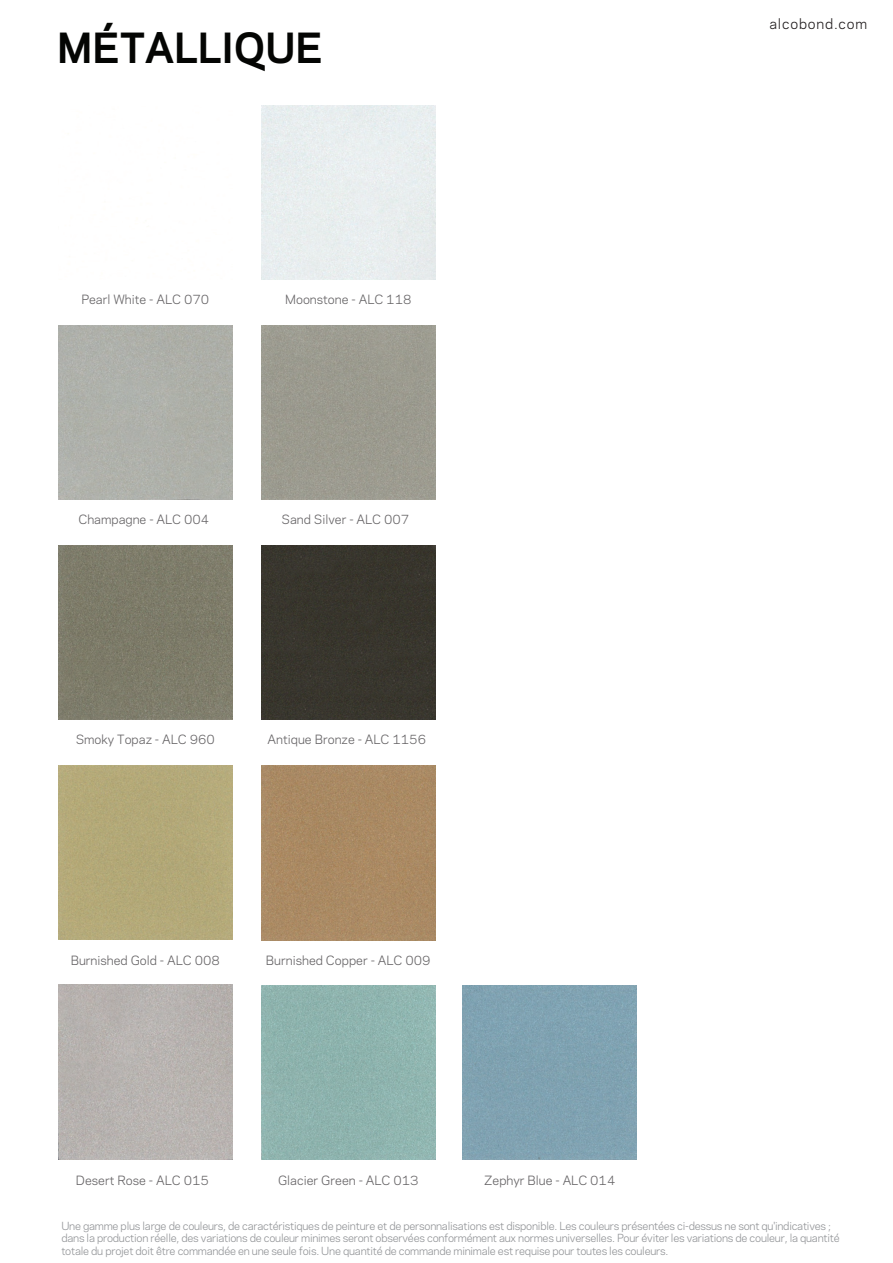
<style>
.page{position:relative;width:893px;height:1263px;background:#fff}
.page>*{position:absolute;margin:0;border:0;box-sizing:border-box;transform-origin:0 0}
.t1{font:700 39px "Galaxie Polaris";color:#040503}
.t2{font:13.5px "Galaxie Polaris";letter-spacing:.06em;color:#231f20}
.t3{font:12px "Galaxie Polaris";color:#666466}
.t4{font:10.5px/12.6px "Galaxie Polaris";letter-spacing:-.02em;color:#939598}
</style>
<div class="page">
<div style="left:58px;top:325px;width:174px;height:175px;background:#aeb0aa"></div>
<div style="left:261px;top:325px;width:174px;height:175px;background:#9c9b90"></div>
<div style="left:58px;top:765px;width:174px;height:174px;background:#b4a979"></div>
<div style="left:261px;top:766px;width:174px;height:174px;background:#aa8a64"></div>
<img style="left:261px;top:985px;width:174px;height:175px">
<div style="left:463px;top:985px;width:174px;height:175px;background:#80a2b2"></div>
<img style="left:58px;top:985px;width:174px;height:174px">
<img style="left:58px;top:545px;width:174px;height:174px">
<div style="left:261px;top:545px;width:174px;height:174px;background:#38352d"></div>
<h1 class="t1" style="left:57px;top:19px;width:267px">MÉTALLIQUE</h1>
<p class="t3" style="left:81px;top:290px;width:129px">Pearl White - ALC 070</p>
<p class="t3" style="left:285px;top:290px;width:128px">Moonstone - ALC 118</p>
<p class="t3" style="left:78px;top:511px;width:132px">Champagne - ALC 004</p>
<p class="t3" style="left:282px;top:511px;width:129px">Sand Silver - ALC 007</p>
<p class="t3" style="left:76px;top:731px;width:141px">Smoky Topaz - ALC 960</p>
<p class="t3" style="left:268px;top:731px;width:160px">Antique Bronze - ALC 1156</p>
<p class="t3" style="left:71px;top:951px;width:151px">Burnished Gold - ALC 008</p>
<p class="t3" style="left:266px;top:951px;width:166px">Burnished Copper - ALC 009</p>
<p class="t3" style="left:76px;top:1171px;width:134px">Desert Rose - ALC 015</p>
<p class="t3" style="left:278px;top:1171px;width:142px">Glacier Green - ALC 013</p>
<p class="t3" style="left:484px;top:1171px;width:133px">Zephyr Blue - ALC 014</p>
<p class="t2" style="left:769px;top:14px;width:99px">alcobond.com</p>
<p class="t4" style="left:61px;top:1219px;width:780px">Une gamme plus large de couleurs, de caractéristiques de peinture et de personnalisations est disponible. Les couleurs présentées ci-dessus ne sont qu'indicatives ; dans la production réelle, des variations de couleur minimes seront observées conformément aux normes universelles. Pour éviter les variations de couleur, la quantité totale du projet doit être commandée en une seule fois. Une quantité de commande minimale est requise pour toutes les couleurs.</p>
</div>
